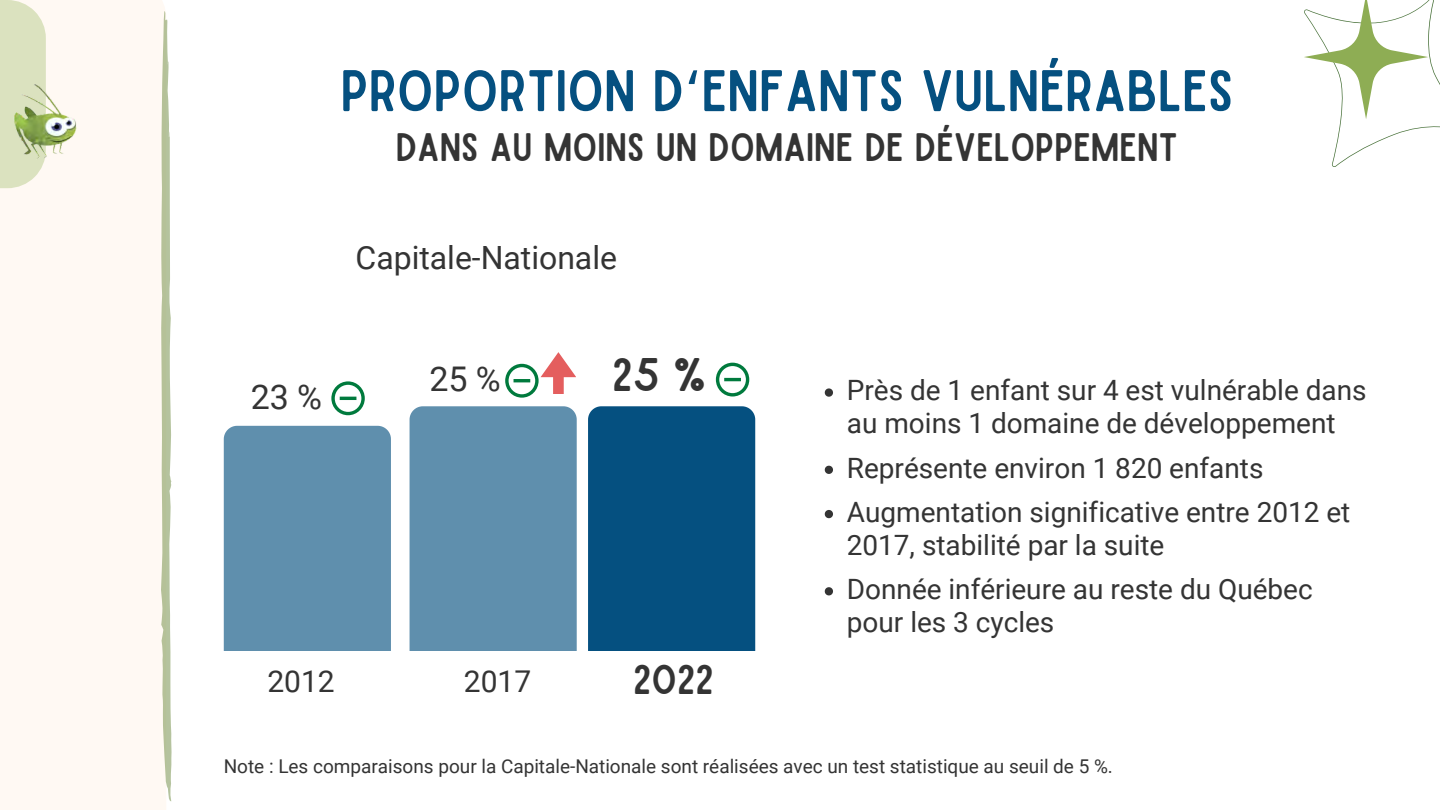
<style>
.page{position:relative;width:1440px;height:810px;background:#fff}
.page>*{position:absolute;margin:0;border:0;box-sizing:border-box;transform-origin:0 0}
.t1{font:56px "Sailors";color:#055080}
.t2{font:45px "Sailors";color:#343434}
.t3{font:40px "Sailors";color:#343434}
.t4{font:38px "Sailors";color:#343434}
.t5{font:34px "Roboto";color:#343434}
.t6{font:32px "Roboto";color:#343434}
.t7{font:30px "Roboto";color:#343434}
.t8{font:28px/33px "Roboto";color:#343434}
.t9{font:19px "Roboto";color:#343434}
.s1{font-family:"Noto Sans Gurmukhi"}
</style>
<div class="page">
<div style="left:588px;top:406px;width:167px;height:244px;background:#055080"></div>
<div style="left:0;top:0;width:166px;height:810px;background:#fff9f3"></div>
<svg style="left:0;top:0;width:46px;height:188px;background:#dfe4c5"></svg>
<svg style="left:161px;top:11px;width:11px;height:790px"></svg>
<div style="left:223px;top:426px;width:168px;height:224px;background:#5f8fad"></div>
<div style="left:409px;top:406px;width:168px;height:244px;background:#5f8fad"></div>
<svg style="left:1304px;top:0;width:136px;height:167px"></svg>
<svg style="left:825px;top:388px;width:8px;height:9px"></svg>
<svg style="left:825px;top:466px;width:8px;height:8px"></svg>
<svg style="left:825px;top:510px;width:8px;height:8px"></svg>
<svg style="left:825px;top:587px;width:8px;height:8px"></svg>
<svg style="left:716px;top:363px;width:33px;height:33px"></svg>
<svg style="left:331px;top:381px;width:34px;height:34px"></svg>
<svg style="left:505px;top:352px;width:71px;height:46px"></svg>
<img style="left:0;top:82px;width:97px;height:95px">
<p class="t1" style="left:340px;top:70px;width:894px">PROPORTION D<span class="s1">‘</span>ENFANTS VULNÉRABLES</p>
<p class="t4" style="left:396px;top:134px;width:784px">DANS AU MOINS UN DOMAINE DE DÉVELOPPEMENT</p>
<p class="t6" style="left:356px;top:239px;width:263px">Capitale-Nationale</p>
<p class="t5" style="left:429px;top:360px;width:73px">25 %</p>
<p class="t2" style="left:612px;top:359px;width:96px">25 %</p>
<p class="t5" style="left:251px;top:377px;width:73px">23 %</p>
<p class="t8" style="left:847px;top:374px;width:521px">Près de 1 enfant sur 4 est vulnérable dans au moins 1 domaine de développement</p>
<h2 class="t8" style="left:847px;top:452px;width:418px">Représente environ 1 820 enfants</h2>
<h4 class="t8" style="left:847px;top:496px;width:505px">Augmentation significative entre 2012 et<br>2017, stabilité par la suite</h4>
<h1 class="t8" style="left:847px;top:573px;width:467px">Donnée inférieure au reste du Québec pour les 3 cycles</h1>
<h4 class="t7" style="left:268px;top:664px;width:69px">2012</h4>
<p class="t7" style="left:464px;top:664px;width:69px">2017</p>
<p class="t3" style="left:633px;top:665px;width:82px">2022</p>
<p class="t9" style="left:224px;top:755px;width:891px">Note : Les comparaisons pour la Capitale-Nationale sont réalisées avec un test statistique au seuil de 5 %.</p>
</div>
